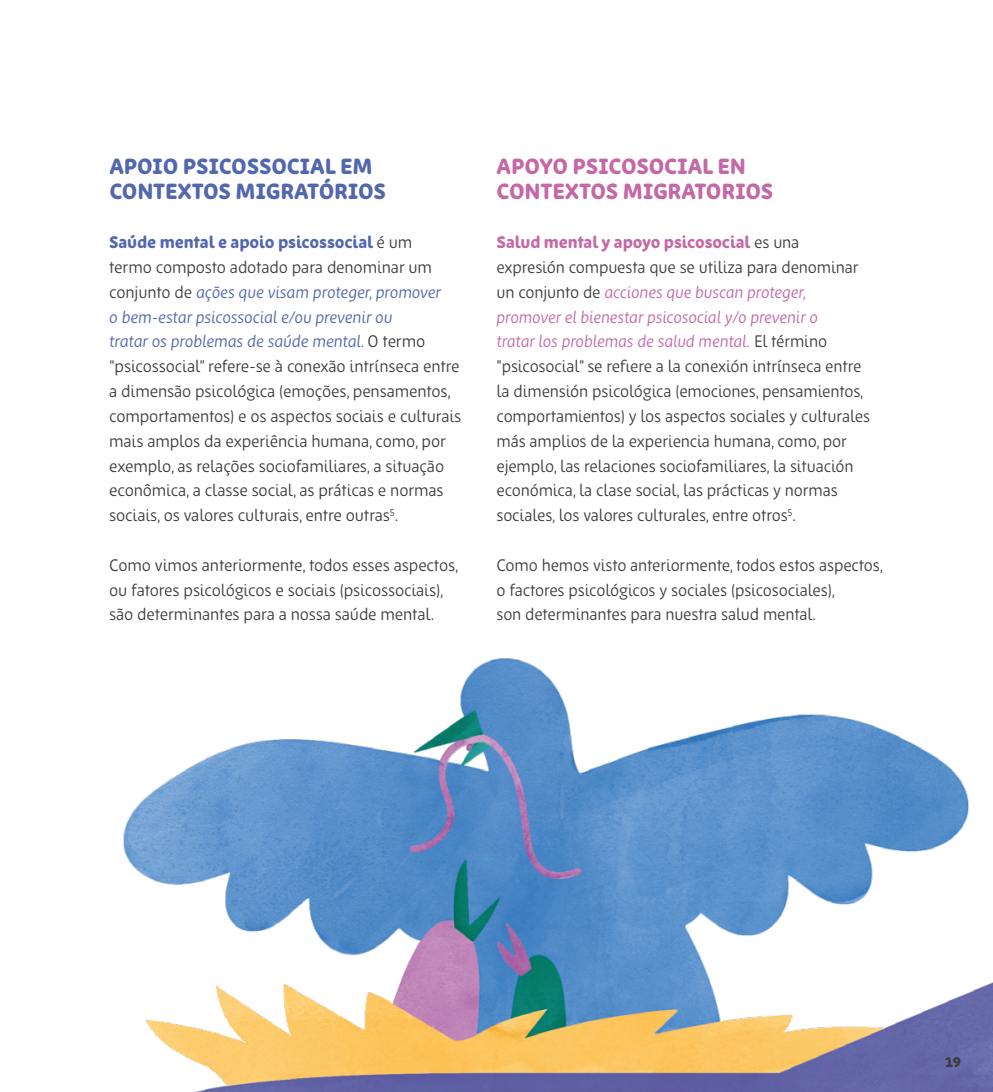
<style>
.page{position:relative;width:993px;height:1092px;background:#fff}
.page>*{position:absolute;margin:0;border:0;box-sizing:border-box;transform-origin:0 0}
.t1{font:800 21.88px/24.8px "Zen New";letter-spacing:-.01em;color:#5267ae}
.t2{font:800 21.88px/24.8px "Zen New";letter-spacing:-.01em;color:#c468a6}
.t3{font:16.62px/24.8px "Zen New";letter-spacing:-.01em;color:#3c3c3b}
.t4{font:800 14px "Zen New";color:#3c3c3b}
.s1{font-weight:800;color:#5267ae}
.s2{font-style:italic;color:#5267ae}
.s3{font-weight:800;color:#c468a6}
.s4{font-style:italic;color:#c468a6}
</style>
<div class="page">
<img style="left:123px;top:658px;width:869px;height:433px">
<h1 class="t1" style="left:109px;top:154px;width:278px">APOIO PSICOSSOCIAL EM<br>CONTEXTOS MIGRATÓRIOS</h1>
<p class="t3" style="left:109px;top:230px;width:353px"><span class="s1">Saúde mental e apoio psicossocial</span> é um<br>termo composto adotado para denominar um conjunto de <span class="s2">ações que visam proteger, promover<br>o bem-estar psicossocial e/ou prevenir ou<br>tratar os problemas de saúde mental.</span> O termo “psicossocial” refere-se à conexão intrínseca entre a dimensão psicológica (emoções, pensamentos, comportamentos) e os aspectos sociais e culturais mais amplos da experiência humana, como, por exemplo, as relações sociofamiliares, a situação econômica, a classe social, as práticas e normas sociais, os valores culturais, entre outras<sup>5</sup>.</p>
<p class="t3" style="left:109px;top:552px;width:350px">Como vimos anteriormente, todos esses aspectos, ou fatores psicológicos e sociais (psicossociais), são determinantes para a nossa saúde mental.</p>
<h1 class="t2" style="left:496px;top:154px;width:278px">APOYO PSICOSOCIAL EN<br>CONTEXTOS MIGRATORIOS</h1>
<p class="t3" style="left:496px;top:230px;width:375px"><span class="s3">Salud mental y apoyo psicosocial</span> es una expresión compuesta que se utiliza para denominar un conjunto de <span class="s4">acciones que buscan proteger, promover el bienestar psicosocial y/o prevenir o<br>tratar los problemas de salud mental.</span> El término "psicosocial" se refiere a la conexión intrínseca entre la dimensión psicológica (emociones, pensamientos, comportamientos) y los aspectos sociales y culturales más amplios de la experiencia humana, como, por ejemplo, las relaciones sociofamiliares, la situación económica, la clase social, las prácticas y normas sociales, los valores culturales, entre otros<sup>5</sup>.</p>
<p class="t3" style="left:496px;top:552px;width:388px">Como hemos visto anteriormente, todos estos aspectos, o factores psicológicos y sociales (psicosociales),<br>son determinantes para nuestra salud mental.</p>
<p class="t4" style="left:944px;top:1053px;width:18px">19</p>
</div>
